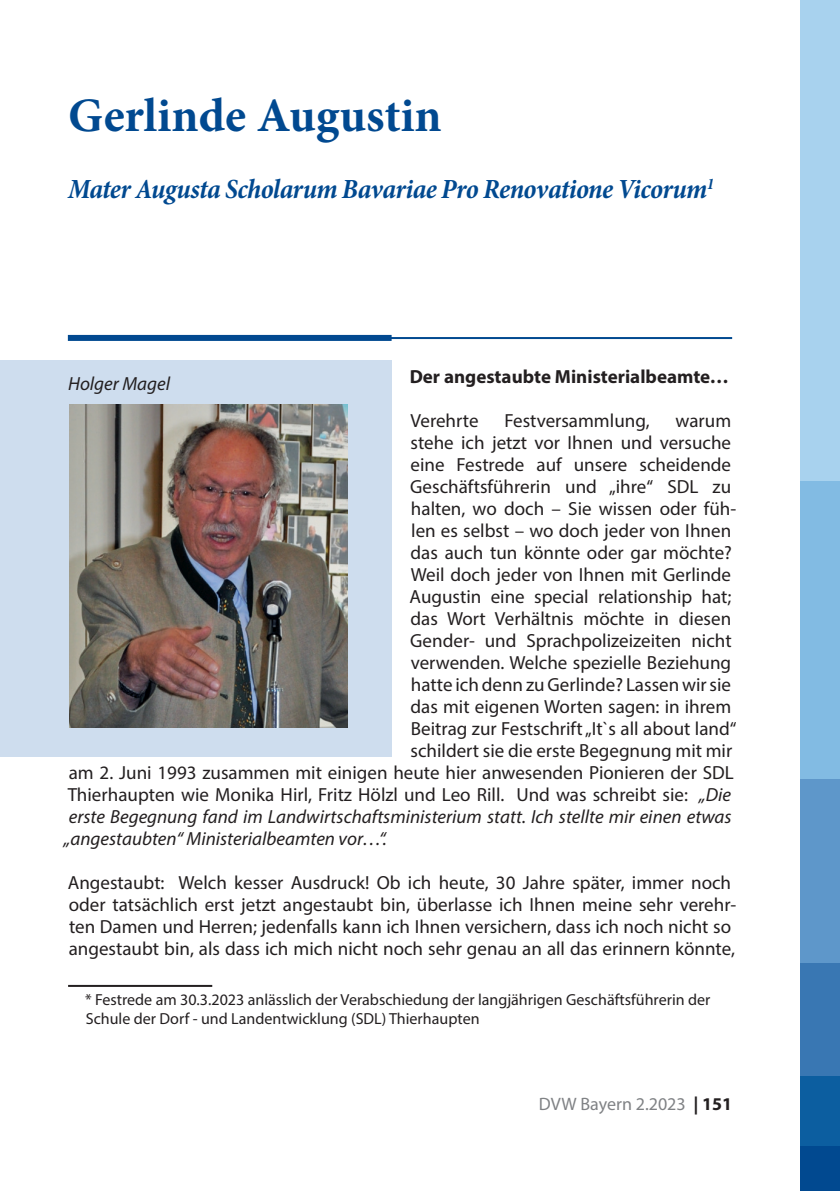
<style>
.page{position:relative;width:840px;height:1191px;background:#fff}
.page>*{position:absolute;margin:0;border:0;box-sizing:border-box;transform-origin:0 0}
.t1{font:700 48px "Minion Pro";color:#014990}
.t2{font:italic 700 condensed 28px "Minion Pro";letter-spacing:-.025em;color:#014990}
.t3{font:19px/22px "Myriad Pro";color:#231f20}
.t4{font:italic 19px "Myriad Pro";color:#231f20}
.t5{font:700 19px "Myriad Pro";color:#231f20}
.t6{font:18px "Myriad Pro";color:#808285}
.t7{font:16px/19.2px "Myriad Pro";color:#231f20}
.s1{font-style:italic}
.s2{color:#fff}
.s3{font-weight:700;color:#231f20}
</style>
<div class="page">
<hr style="left:68px;top:337px;width:663px;height:2px;background:#014990">
<div style="left:68px;top:335px;width:323px;height:6px;background:#014990"></div>
<div style="left:0;top:360px;width:391px;height:396px;background:#ceddee"></div>
<div style="left:799px;top:0;width:40px;height:481px;background:#a8d2ee"></div>
<div style="left:799px;top:481px;width:40px;height:298px;background:#82bbe3"></div>
<div style="left:799px;top:779px;width:40px;height:184px;background:#5e97ca"></div>
<div style="left:799px;top:963px;width:40px;height:114px;background:#3977b3"></div>
<div style="left:799px;top:1076px;width:40px;height:70px;background:#0c5ea0"></div>
<div style="left:799px;top:1146px;width:40px;height:45px;background:#014990"></div>
<img style="left:69px;top:404px;width:278px;height:323px">
<hr style="left:68px;top:985px;width:144px;height:2px;background:#231f20">
<h1 class="t1" style="left:68px;top:82px;width:375px">Gerlinde Augustin</h1>
<h2 class="t2" style="left:68px;top:170px;width:647px">Mater Augusta Scholarum Bavariae Pro Renovatione Vicorum<sup>1</sup></h2>
<p class="t5" style="left:409px;top:364px;width:320px">Der angestaubte Ministerialbeamte…</p>
<p class="t3" style="left:410px;top:409px;width:69px">Verehrte</p>
<p class="t3" style="left:504px;top:409px;width:146px">Festversammlung,</p>
<p class="t3" style="left:675px;top:409px;width:57px">warum</p>
<p class="t3" style="left:410px;top:431px;width:322px">stehe ich jetzt vor Ihnen und versuche</p>
<p class="t3" style="left:410px;top:453px;width:322px">eine Festrede auf unsere scheidende</p>
<p class="t3" style="left:410px;top:475px;width:322px">Geschäftsführerin und „ihre“ SDL zu</p>
<p class="t3" style="left:410px;top:497px;width:326px">halten, wo doch – Sie wissen oder füh-</p>
<p class="t3" style="left:411px;top:519px;width:321px">len es selbst – wo doch jeder von Ihnen</p>
<p class="t3" style="left:410px;top:541px;width:323px">das auch tun könnte oder gar möchte?</p>
<p class="t3" style="left:410px;top:563px;width:322px">Weil doch jeder von Ihnen mit Gerlinde</p>
<p class="t3" style="left:409px;top:585px;width:323px">Augustin eine special relationship hat;</p>
<p class="t3" style="left:410px;top:607px;width:322px">das Wort Verhältnis möchte in diesen</p>
<p class="t3" style="left:410px;top:629px;width:323px">Gender- und Sprachpolizeizeiten nicht</p>
<p class="t3" style="left:410px;top:651px;width:322px">verwenden. Welche spezielle Beziehung</p>
<p class="t3" style="left:411px;top:673px;width:321px">hatte ich denn zu Gerlinde? Lassen wir sie</p>
<p class="t3" style="left:410px;top:695px;width:322px">das mit eigenen Worten sagen: in ihrem</p>
<p class="t3" style="left:410px;top:717px;width:327px">Beitrag zur Festschrift „It`s all about land“</p>
<p class="t3" style="left:410px;top:739px;width:323px">schildert sie die erste Begegnung mit mir</p>
<p class="t3" style="left:69px;top:761px;width:666px">am 2. Juni 1993 zusammen mit einigen heute hier anwesenden Pionieren der SDL</p>
<p class="t3" style="left:68px;top:783px;width:664px">Thierhaupten wie Monika Hirl, Fritz Hölzl und Leo Rill. Und was schreibt sie: <span class="s1">„Die</span></p>
<p class="t4" style="left:69px;top:804px;width:664px">erste Begegnung fand im Landwirtschaftsministerium statt. Ich stellte mir einen etwas</p>
<p class="t4" style="left:64px;top:826px;width:324px">„angestaubten“ Ministerialbeamten vor…“.</p>
<p class="t3" style="left:68px;top:871px;width:669px">Angestaubt: Welch kesser Ausdruck! Ob ich heute, 30 Jahre später, immer noch oder tatsächlich erst jetzt angestaubt bin, überlasse ich Ihnen meine sehr verehr&shy;ten Damen und Herren; jedenfalls kann ich Ihnen versichern, dass ich noch nicht so angestaubt bin, als dass ich mich nicht noch sehr genau an all das erinnern könnte,</p>
<p class="t7" style="left:86px;top:990px;width:625px;text-indent:-18px"><span class="s2">1</span> * Festrede am 30.3.2023 anlässlich der Verabschiedung der langjährigen Geschäftsführerin der<br>Schule der Dorf - und Landentwicklung (SDL) Thierhaupten</p>
<p class="t4" style="left:68px;top:372px;width:103px">Holger Magel</p>
<p class="t6" style="left:538px;top:1093px;width:194px">DVW Bayern 2.2023 <span class="s3">| 151</span></p>
</div>
